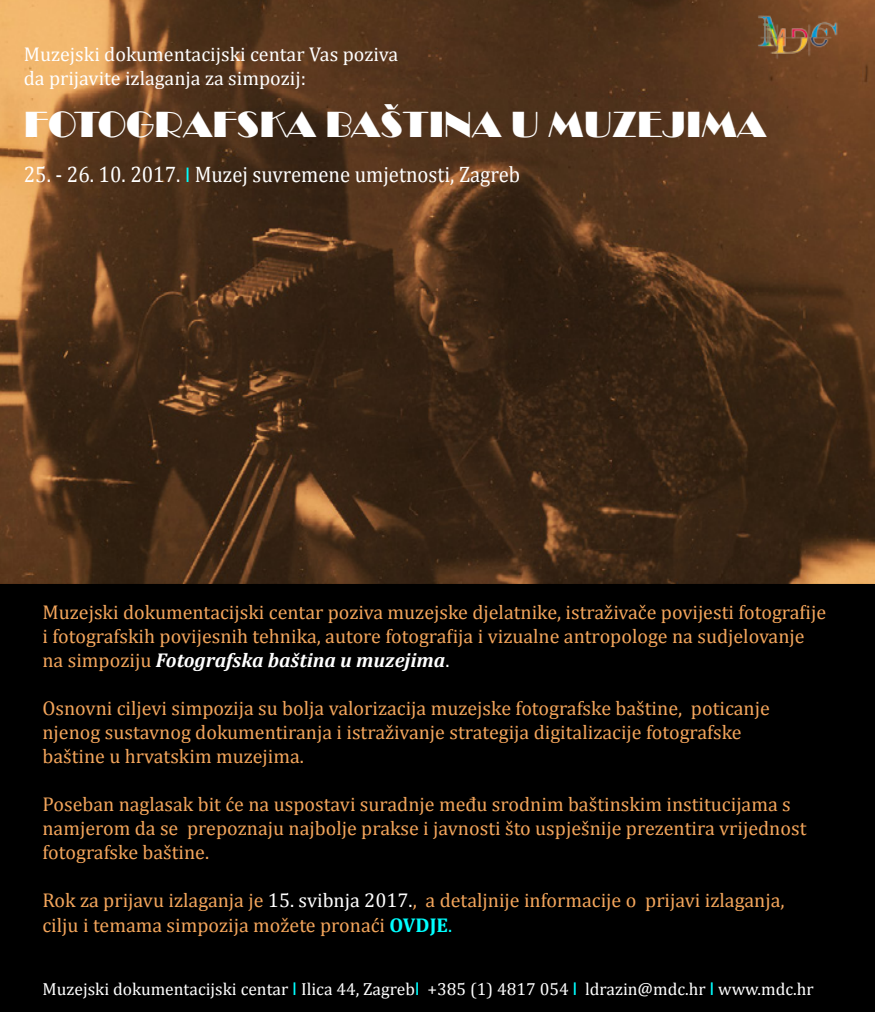
<style>
.page{position:relative;width:875px;height:1012px;background:#fff}
.page>*{position:absolute;margin:0;border:0;box-sizing:border-box;transform-origin:0 0}
.t1{font:37.5px "Broadway";color:#fff}
.t2{font:22.5px "Cambria";color:#fff;scale:.92 1}
.t3{font:20px/24px "Cambria";color:#f3a55b}
.t4{font:20px/24px "Cambria";color:#fff}
.t5{font:17.5px "Cambria";color:#fff}
.s1{font-family:"Trebuchet MS";font-size:20px;color:#0ff}
.s2{font-weight:700;font-style:italic;color:#fff}
.s3{color:#fff}
.s4{font-weight:700;color:#0ff}
.s5{color:#0ff}
.s6{font-family:"Arial";color:#0ff}
</style>
<div class="page">
<img style="left:0;top:0;width:875px;height:583px">
<div style="left:0;top:583px;width:875px;height:428px;background:#000"></div>
<img style="left:754px;top:13px;width:86px;height:46px">
<p class="t4" style="left:24px;top:42px;width:376px">Muzejski dokumentacijski centar Vas poziva da prijavite izlaganja za simpozij:</p>
<h1 class="t1" style="left:24px;top:103px;width:744px">FOTOGRAFSKA BAŠTINA U MUZEJIMA</h1>
<p class="t2" style="left:24px;top:161px;width:541px">25. - 26. 10. 2017. <span class="s1">I</span> Muzej suvremene umjetnosti, Zagreb</p>
<p class="t3" style="left:42px;top:600px;width:785px">Muzejski dokumentacijski centar poziva muzejske djelatnike, istraživače povijesti fotografije i fotografskih povijesnih tehnika, autore fotografija i vizualne antropologe na sudjelovanje na simpoziju <span class="s2">Fotografska baština u muzejima</span><span class="s3">.</span></p>
<p class="t3" style="left:42px;top:696px;width:729px">Osnovni ciljevi simpozija su bolja valorizacija muzejske fotografske baštine, poticanje njenog sustavnog dokumentiranja i istraživanje strategija digitalizacije fotografske baštine u hrvatskim muzejima.</p>
<p class="t3" style="left:42px;top:792px;width:765px">Poseban naglasak bit će na uspostavi suradnje među srodnim baštinskim institucijama s namjerom da se prepoznaju najbolje prakse i javnosti što uspješnije prezentira vrijednost fotografske baštine.</p>
<p class="t3" style="left:42px;top:888px;width:744px">Rok za prijavu izlaganja je <span class="s3">15. svibnja 2017.</span>, a detaljnije informacije o prijavi izlaganja, cilju i temama simpozija možete pronaći <span class="s4">OVDJE</span><span class="s5">.</span></p>
<p class="t5" style="left:43px;top:978px;width:773px">Muzejski dokumentacijski centar <span class="s6">I</span> Ilica 44, Zagreb<span class="s6">I</span> +385 (1) 4817 054 <span class="s6">I</span> ldrazin@mdc.hr <span class="s6">I</span> www.mdc.hr</p>
</div>
